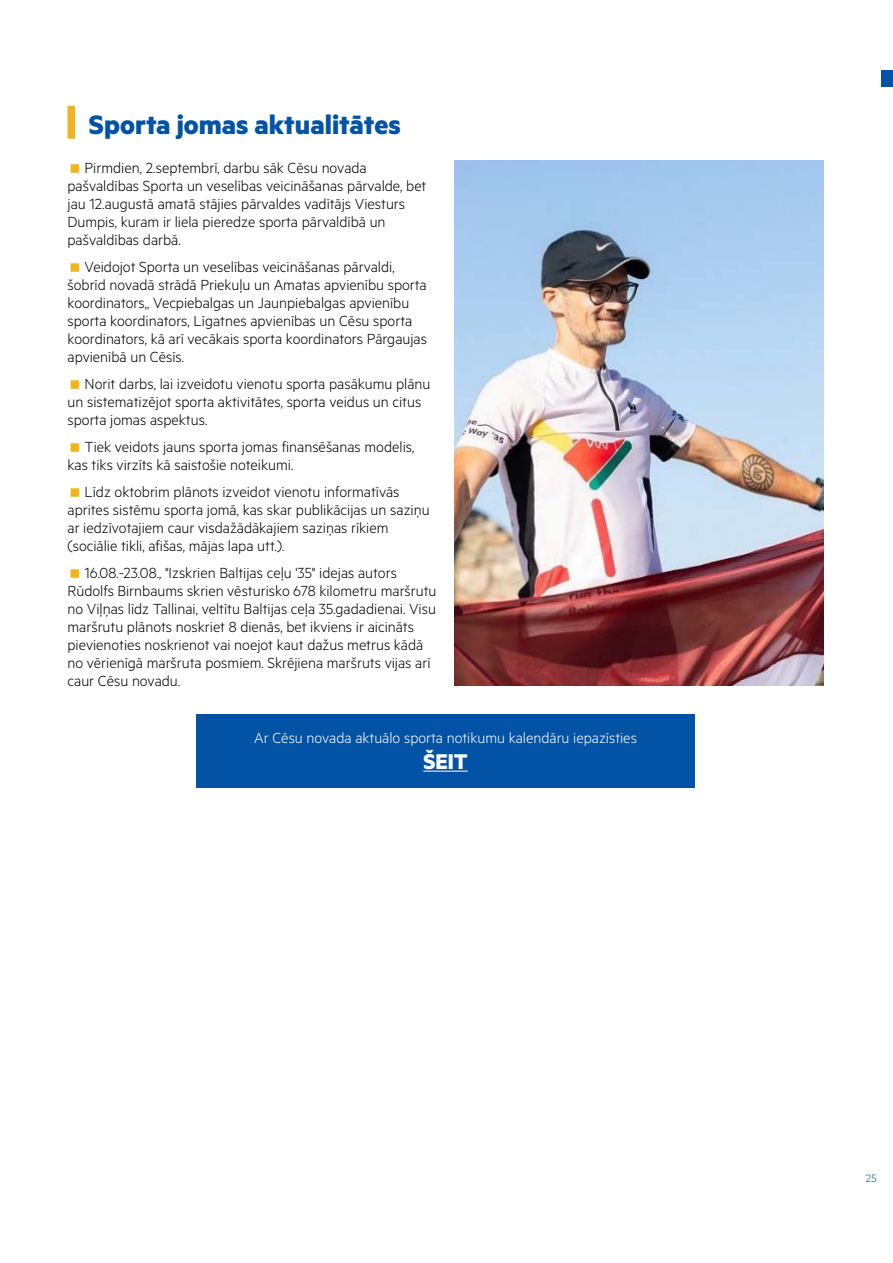
<style>
.page{position:relative;width:893px;height:1263px;background:#fff}
.page>*{position:absolute;margin:0;border:0;box-sizing:border-box;transform-origin:0 0}
.t1{font:700 30px "Metric";color:#0253a5}
.t2{font:700 24px "Metric";color:#fff}
.t3{font:300 16.5px/18px "Metric";color:#000}
.t4{font:300 16.5px "Metric";color:#fff}
.t5{font:300 12px "Metric";color:#0253a5}
</style>
<div class="page">
<div style="left:881px;top:70px;width:12px;height:17px;background:#0253a5"></div>
<div style="left:68px;top:106px;width:7px;height:33px;background:#f0b51c"></div>
<img style="left:454px;top:161px;width:370px;height:525px">
<div style="left:197px;top:714px;width:498px;height:73px;background:#0253a5"></div>
<hr style="left:423px;top:771px;width:45px;height:1px;background:#fff">
<h1 class="t1" style="left:89px;top:106px;width:313px">Sporta jomas aktualitātes</h1>
<p class="t3" style="left:67px;top:158px;width:360px;text-indent:17px">Pirmdien, 2.septembrī, darbu sāk Cēsu novada pašvaldības Sporta un veselības veicināšanas pārvalde, bet jau 12.augustā amatā stājies pārvaldes vadītājs Viesturs Dumpis, kuram ir liela pieredze sporta pārvaldībā un pašvaldības darbā.</p>
<p class="t3" style="left:67px;top:257px;width:361px;text-indent:17px">Veidojot Sporta un veselības veicināšanas pārvaldi, šobrīd novadā strādā Priekuļu un Amatas apvienību sporta koordinators,, Vecpiebalgas un Jaunpiebalgas apvienību sporta koordinators, Līgatnes apvienības un Cēsu sporta koordinators, kā arī vecākais sporta koordinators Pārgaujas apvienībā un Cēsīs.</p>
<p class="t3" style="left:67px;top:374px;width:364px;text-indent:17px">Norit darbs, lai izveidotu vienotu sporta pasākumu plānu un sistematizējot sporta aktivitātes, sporta veidus un citus sporta jomas aspektus.</p>
<p class="t3" style="left:67px;top:437px;width:348px;text-indent:17px">Tiek veidots jauns sporta jomas finansēšanas modelis, kas tiks virzīts kā saistošie noteikumi.</p>
<p class="t3" style="left:67px;top:482px;width:364px;text-indent:17px">Līdz oktobrim plānots izveidot vienotu informatīvās aprites sistēmu sporta jomā, kas skar publikācijas un saziņu ar iedzīvotajiem caur visdažādākajiem saziņas rīkiem (sociālie tikli, afišas, mājas lapa utt.).</p>
<p class="t3" style="left:67px;top:563px;width:371px;text-indent:17px">16.08.-23.08., "Izskrien Baltijas ceļu '35" idejas autors Rūdolfs Birnbaums skrien vēsturisko 678 kilometru maršrutu no Viļņas līdz Tallinai, veltītu Baltijas ceļa 35.gadadienai. Visu maršrutu plānots noskriet 8 dienās, bet ikviens ir aicināts pievienoties noskrienot vai noejot kaut dažus metrus kādā no vērienīgā maršruta posmiem. Skrējiena maršruts vijas arī caur Cēsu novadu.</p>
<p class="t4" style="left:254px;top:728px;width:384px">Ar Cēsu novada aktuālo sporta notikumu kalendāru iepazīsties</p>
<h2 class="t2" style="left:423px;top:747px;width:46px">ŠEIT</h2>
<p class="t5" style="left:866px;top:1171px;width:12px">25</p>
</div>
